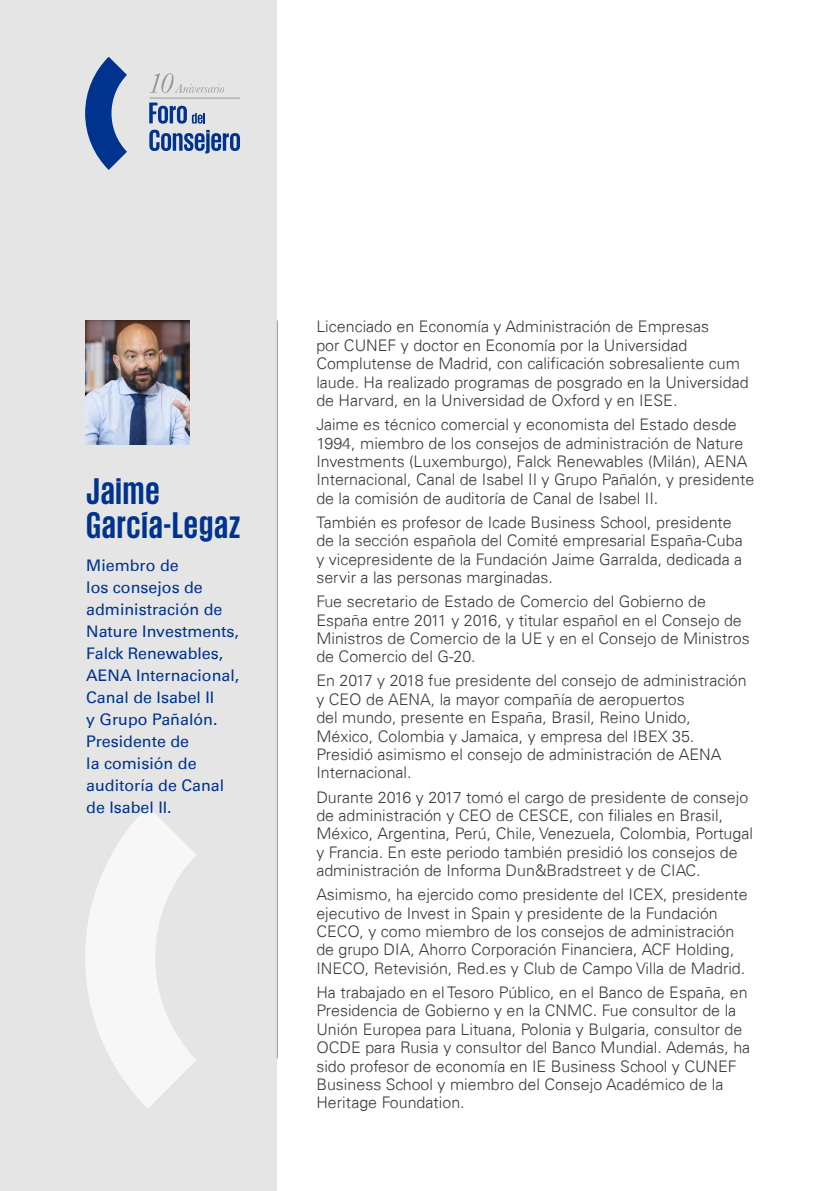
<style>
.page{position:relative;width:840px;height:1191px;background:#fff}
.page>*{position:absolute;margin:0;border:0;box-sizing:border-box;transform-origin:0 0}
.t1{font:700 38px/34px "KPMG";letter-spacing:.025em;color:#00338d}
.t2{font:300 16px/18.4px "Univers 45";color:#3c3c3b}
.t3{font:16px/22px "Univers 55 Roman";color:#00338d}
</style>
<div class="page">
<div style="left:0;top:0;width:277px;height:1191px;background:#e5e5e5"></div>
<svg style="left:85px;top:57px;width:42px;height:113px"></svg>
<svg style="left:149px;top:103px;width:56px;height:21px"></svg>
<svg style="left:149px;top:130px;width:91px;height:23px"></svg>
<svg style="left:149px;top:73px;width:75px;height:20px"></svg>
<hr style="left:149px;top:98px;width:91px;height:1px;background:#989898">
<svg style="left:85px;top:807px;width:111px;height:301px"></svg>
<hr style="left:277px;top:320px;width:1px;height:738px;background:#989898">
<img style="left:85px;top:320px;width:104px;height:124px">
<h1 class="t1" style="left:86px;top:473px;width:156px">Jaime<br>García-Legaz</h1>
<p class="t3" style="left:86px;top:555px;width:154px">Miembro de<br>los consejos de administración de<br>Nature Investments,<br>Falck Renewables,<br>AENA Internacional,<br>Canal de Isabel II<br>y Grupo Pañalón.<br>Presidente de<br>la comisión de auditoría de Canal de Isabel II.</p>
<p class="t2" style="left:316px;top:317px;width:433px">Licenciado en Economía y Administración de Empresas<br>por CUNEF y doctor en Economía por la Universidad Complutense de Madrid, con calificación sobresaliente cum laude. Ha realizado programas de posgrado en la Universidad de Harvard, en la Universidad de Oxford y en IESE.</p>
<p class="t2" style="left:316px;top:415px;width:439px">Jaime es técnico comercial y economista del Estado desde 1994, miembro de los consejos de administración de Nature Investments (Luxemburgo), Falck Renewables (Milán), AENA Internacional, Canal de Isabel II y Grupo Pañalón, y presidente de la comisión de auditoría de Canal de Isabel II.</p>
<p class="t2" style="left:316px;top:513px;width:427px">También es profesor de Icade Business School, presidente de la sección española del Comité empresarial España-Cuba y vicepresidente de la Fundación Jaime Garralda, dedicada a servir a las personas marginadas.</p>
<p class="t2" style="left:316px;top:592px;width:435px">Fue secretario de Estado de Comercio del Gobierno de España entre 2011 y 2016, y titular español en el Consejo de Ministros de Comercio de la UE y en el Consejo de Ministros de Comercio del G-20.</p>
<p class="t2" style="left:316px;top:671px;width:431px">En 2017 y 2018 fue presidente del consejo de administración y CEO de AENA, la mayor compañía de aeropuertos<br>del mundo, presente en España, Brasil, Reino Unido, México, Colombia y Jamaica, y empresa del IBEX 35.<br>Presidió asimismo el consejo de administración de AENA Internacional.</p>
<p class="t2" style="left:316px;top:787px;width:438px">Durante 2016 y 2017 tomó el cargo de presidente de consejo de administración y CEO de CESCE, con filiales en Brasil, México, Argentina, Perú, Chile, Venezuela, Colombia, Portugal y Francia. En este periodo también presidió los consejos de administración de Informa Dun&amp;Bradstreet y de CIAC.</p>
<p class="t2" style="left:316px;top:885px;width:433px">Asimismo, ha ejercido como presidente del ICEX, presidente ejecutivo de Invest in Spain y presidente de la Fundación CECO, y como miembro de los consejos de administración de grupo DIA, Ahorro Corporación Financiera, ACF Holding, INECO, Retevisión, Red.es y Club de Campo Villa de Madrid.</p>
<p class="t2" style="left:316px;top:983px;width:435px">Ha trabajado en el Tesoro Público, en el Banco de España, en Presidencia de Gobierno y en la CNMC. Fue consultor de la Unión Europea para Lituana, Polonia y Bulgaria, consultor de OCDE para Rusia y consultor del Banco Mundial. Además, ha sido profesor de economía en IE Business School y CUNEF Business School y miembro del Consejo Académico de la Heritage Foundation.</p>
</div>
